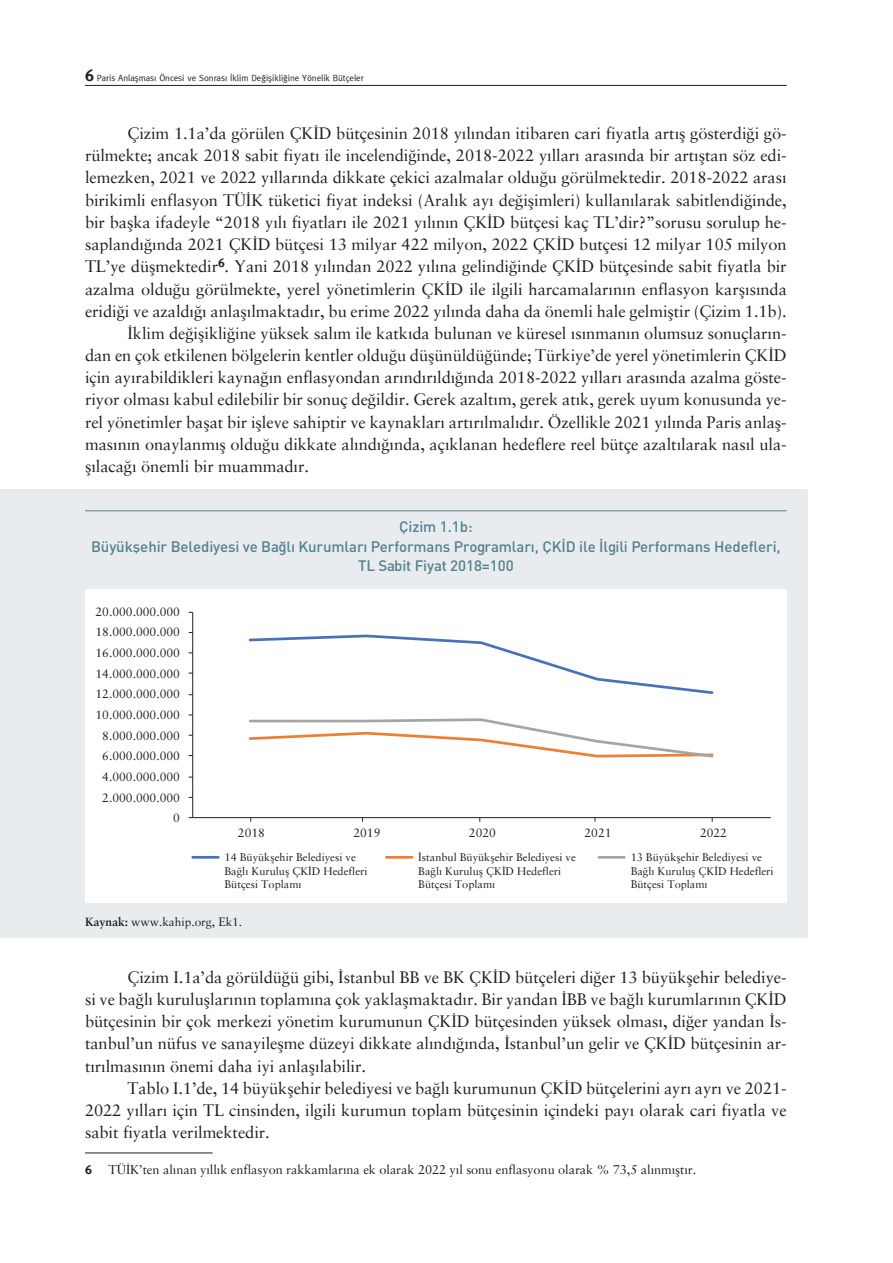
<style>
.page{position:relative;width:893px;height:1263px;background:#fff}
.page>*{position:absolute;margin:0;border:0;box-sizing:border-box;transform-origin:0 0}
.t1{font:16.5px/22.2px "Sabon TR";letter-spacing:-.005em;color:#231f20;text-align:justify}
.t2{font:15px/19.5px "DIN Medium Tr";letter-spacing:-.005em;color:#52818d;text-align:center}
.t3{font:12.75px "Sabon TR";letter-spacing:-.005em;color:#231f20}
.t4{font:700 12.75px "Meta Capital";color:#231f20}
.t5{font:12.15px/20.7px "Sabon TR";color:#231f20;text-align:right}
.t6{font:12px "Sabon TR";letter-spacing:-.005em;color:#231f20}
.t7{font:10.95px/13.2px "Sabon TR";color:#231f20}
.t8{font:9px "Meta";letter-spacing:-.005em;color:#231f20}
.s1{font-weight:700;font-size:16.5px}
.s2{font-weight:700}
</style>
<div class="page">
<hr style="left:85px;top:85px;width:702px;height:1px;background:#231f20">
<hr style="left:85px;top:1153px;width:128px;height:1px;background:#231f20">
<div style="left:0;top:489px;width:808px;height:449px;background:#e9ecee"></div>
<hr style="left:85px;top:510px;width:702px;height:1px;background:#52818d">
<div style="left:85px;top:589px;width:702px;height:314px;background:#fff"></div>
<hr style="left:189px;top:817px;width:582px;height:1px;background:#231f20">
<svg style="left:248px;top:634px;width:466px;height:60px"></svg>
<svg style="left:248px;top:718px;width:466px;height:40px"></svg>
<hr style="left:193px;top:856px;width:25px;height:3px;background:#4871b8">
<hr style="left:386px;top:856px;width:26px;height:3px;background:#ee7e31">
<hr style="left:599px;top:856px;width:25px;height:3px;background:#a5a5a4">
<hr style="left:192px;top:612px;width:1px;height:206px;background:#231f20">
<p class="t8" style="left:85px;top:72px;width:280px"><span class="s1">6</span> Paris Anlaşması Öncesi ve Sonrası İklim Değişikliğine Yönelik Bütçeler</p>
<p class="t1" style="left:128px;top:122px;width:661px">Çizim 1.1a’da görülen ÇKİD bütçesinin 2018 yılından itibaren cari fiyatla artış gösterdiği gö-</p>
<p class="t1" style="left:85px;top:144px;width:703px">rülmekte; ancak 2018 sabit fiyatı ile incelendiğinde, 2018-2022 yılları arasında bir artıştan söz edi-</p>
<p class="t1" style="left:85px;top:166px;width:703px">lemezken, 2021 ve 2022 yıllarında dikkate çekici azalmalar olduğu görülmektedir. 2018-2022 arası</p>
<p class="t1" style="left:85px;top:189px;width:703px">birikimli enflasyon TÜİK tüketici fiyat indeksi (Aralık ayı değişimleri) kullanılarak sabitlendiğinde,</p>
<p class="t1" style="left:85px;top:211px;width:703px">bir başka ifadeyle “2018 yılı fiyatları ile 2021 yılının ÇKİD bütçesi kaç TL’dir?”sorusu sorulup he-</p>
<p class="t1" style="left:85px;top:233px;width:703px">saplandığında 2021 ÇKİD bütçesi 13 milyar 422 milyon, 2022 ÇKİD butçesi 12 milyar 105 milyon</p>
<p class="t1" style="left:85px;top:255px;width:703px">TL’ye düşmektedir<sup>6</sup>. Yani 2018 yılından 2022 yılına gelindiğinde ÇKİD bütçesinde sabit fiyatla bir</p>
<p class="t1" style="left:85px;top:277px;width:703px">azalma olduğu görülmekte, yerel yönetimlerin ÇKİD ile ilgili harcamalarının enflasyon karşısında</p>
<p class="t1" style="left:85px;top:300px;width:703px">eridiği ve azaldığı anlaşılmaktadır, bu erime 2022 yılında daha da önemli hale gelmiştir (Çizim 1.1b).</p>
<p class="t1" style="left:128px;top:322px;width:661px">İklim değişikliğine yüksek salım ile katkıda bulunan ve küresel ısınmanın olumsuz sonuçların-</p>
<p class="t1" style="left:85px;top:344px;width:703px">dan en çok etkilenen bölgelerin kentler olduğu düşünüldüğünde; Türkiye’de yerel yönetimlerin ÇKİD</p>
<p class="t1" style="left:85px;top:366px;width:703px">için ayırabildikleri kaynağın enflasyondan arındırıldığında 2018-2022 yılları arasında azalma göste-</p>
<p class="t1" style="left:85px;top:388px;width:703px">riyor olması kabul edilebilir bir sonuç değildir. Gerek azaltım, gerek atık, gerek uyum konusunda ye-</p>
<p class="t1" style="left:85px;top:411px;width:703px">rel yönetimler başat bir işleve sahiptir ve kaynakları artırılmalıdır. Özellikle 2021 yılında Paris anlaş-</p>
<p class="t1" style="left:85px;top:433px;width:703px">masının onaylanmış olduğu dikkate alındığında, açıklanan hedeflere reel bütçe azaltılarak nasıl ula-</p>
<p class="t1" style="left:85px;top:455px;width:226px">şılacağı önemli bir muammadır.</p>
<p class="t2" style="left:91px;top:517px;width:691px">Çizim 1.1b:<br>Büyükşehir Belediyesi ve Bağlı Kurumları Performans Programları, ÇKİD ile İlgili Performans Hedefleri,<br>TL Sabit Fiyat 2018=100</p>
<p class="t5" style="left:96px;top:601px;width:86px">20.000.000.000<br>18.000.000.000<br>16.000.000.000<br>14.000.000.000<br>12.000.000.000<br>10.000.000.000<br>8.000.000.000<br>6.000.000.000<br>4.000.000.000<br>2.000.000.000<br>0</p>
<p class="t5" style="left:238px;top:822px;width:29px">2018</p>
<p class="t5" style="left:353px;top:822px;width:29px">2019</p>
<p class="t5" style="left:469px;top:822px;width:29px">2020</p>
<p class="t5" style="left:584px;top:822px;width:29px">2021</p>
<p class="t5" style="left:700px;top:822px;width:29px">2022</p>
<p class="t7" style="left:225px;top:851px;width:144px">14 Büyükşehir Belediyesi ve<br>Bağlı Kuruluş ÇKİD Hedefleri<br>Bütçesi Toplamı</p>
<p class="t7" style="left:418px;top:851px;width:159px">İstanbul Büyükşehir Belediyesi ve<br>Bağlı Kuruluş ÇKİD Hedefleri<br>Bütçesi Toplamı</p>
<p class="t7" style="left:631px;top:851px;width:144px">13 Büyükşehir Belediyesi ve<br>Bağlı Kuruluş ÇKİD Hedefleri<br>Bütçesi Toplamı</p>
<p class="t6" style="left:85px;top:914px;width:159px"><span class="s2">Kaynak:</span> www.kahip.org, Ek1.</p>
<p class="t1" style="left:85px;top:966px;width:703px;text-indent:43px">Çizim I.1a’da görüldüğü gibi, İstanbul BB ve BK ÇKİD bütçeleri diğer 13 büyükşehir belediye&shy;si ve bağlı kuruluşlarının toplamına çok yaklaşmaktadır. Bir yandan İBB ve bağlı kurumlarının ÇKİD bütçesinin bir çok merkezi yönetim kurumunun ÇKİD bütçesinden yüksek olması, diğer yandan İs&shy;tanbul’un nüfus ve sanayileşme düzeyi dikkate alındığında, İstanbul’un gelir ve ÇKİD bütçesinin ar&shy;tırılmasının önemi daha iyi anlaşılabilir.</p>
<p class="t1" style="left:85px;top:1077px;width:703px;text-indent:43px">Tablo I.1’de, 14 büyükşehir belediyesi ve bağlı kurumunun ÇKİD bütçelerini ayrı ayrı ve 2021- 2022 yılları için TL cinsinden, ilgili kurumun toplam bütçesinin içindeki payı olarak cari fiyatla ve sabit fiyatla verilmektedir.</p>
<p class="t4" style="left:85px;top:1162px;width:8px">6</p>
<p class="t3" style="left:108px;top:1162px;width:589px">TÜİK’ten alınan yıllık enflasyon rakkamlarına ek olarak 2022 yıl sonu enflasyonu olarak % 73,5 alınmıştır.</p>
</div>
